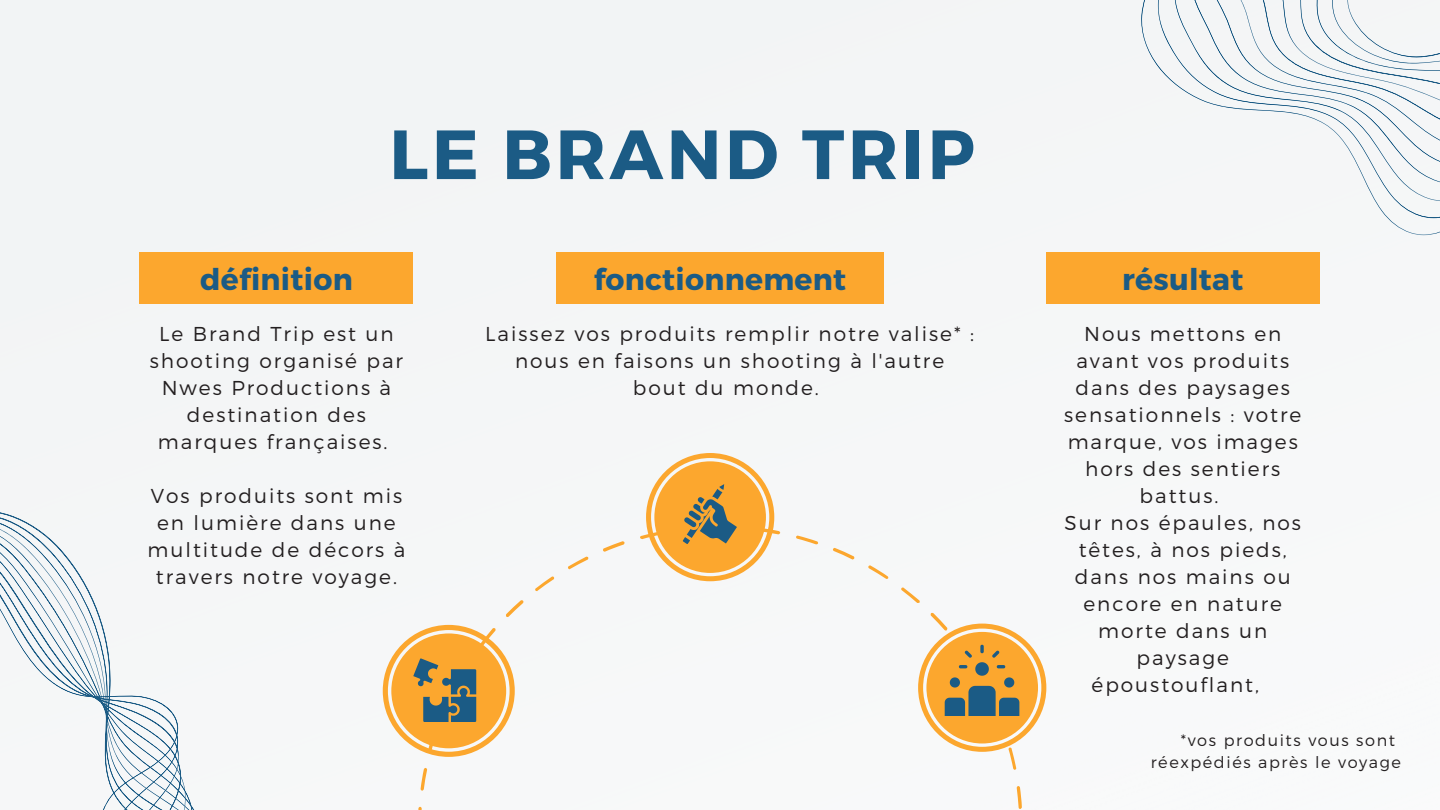
<style>
.page{position:relative;width:1440px;height:810px;background:#fff}
.page>*{position:absolute;margin:0;border:0;box-sizing:border-box;transform-origin:0 0}
.t1{font:700 69.5px "Montserrat";letter-spacing:.055em;color:#1b5b85}
.t2{font:700 29.8px "Montserrat";letter-spacing:.01em;color:#1b5b85}
.t3{font:300 20.1px/27px "Montserrat";letter-spacing:.1em;color:#231f20;text-align:center}
.t4{font:300 16.1px "Montserrat";letter-spacing:.1em;color:#231f20}
</style>
<div class="page">
<div style="left:0;top:0;width:1428px;height:696px;background:#f4f6f6"></div>
<svg style="left:418px;top:525px;width:604px;height:285px"></svg>
<svg style="left:646px;top:453px;width:128px;height:128px"></svg>
<svg style="left:918px;top:624px;width:128px;height:128px"></svg>
<svg style="left:383px;top:625px;width:132px;height:132px"></svg>
<div style="left:140px;top:252px;width:273px;height:51px;background:#fca72e"></div>
<div style="left:556px;top:252px;width:328px;height:51px;background:#fca72e"></div>
<div style="left:1046px;top:252px;width:273px;height:51px;background:#fca72e"></div>
<div style="left:1140px;top:0;width:300px;height:235px;background:#f4f6f7"></div>
<div style="left:0;top:434px;width:370px;height:376px;background:#f5f6f7"></div>
<p class="t1" style="left:389px;top:109px;width:587px">LE BRAND TRIP</p>
<p class="t2" style="left:200px;top:260px;width:154px">définition</p>
<p class="t3" style="left:150px;top:319px;width:255px">Le Brand Trip est un shooting organisé par<br>Nwes Productions à destination des marques françaises.</p>
<p class="t3" style="left:148px;top:481px;width:259px">Vos produits sont mis en lumière dans une multitude de décors à travers notre voyage.</p>
<p class="t2" style="left:594px;top:260px;width:254px">fonctionnement</p>
<p class="t3" style="left:485px;top:319px;width:490px">Laissez vos produits remplir notre valise* : nous en faisons un shooting à l'autre<br>bout du monde.</p>
<p class="t2" style="left:1122px;top:260px;width:123px">résultat</p>
<p class="t3" style="left:1064px;top:319px;width:239px">Nous mettons en avant vos produits dans des paysages sensationnels : votre marque, vos images hors des sentiers battus.</p>
<p class="t3" style="left:1064px;top:508px;width:238px">Sur nos épaules, nos</p>
<p class="t3" style="left:1079px;top:535px;width:210px">têtes, à nos pieds,</p>
<p class="t3" style="left:1075px;top:562px;width:217px">dans nos mains ou</p>
<p class="t3" style="left:1084px;top:589px;width:200px">encore en nature</p>
<p class="t3" style="left:1098px;top:616px;width:170px">morte dans un</p>
<p class="t3" style="left:1137px;top:643px;width:94px">paysage</p>
<p class="t3" style="left:1092px;top:670px;width:169px">époustouflant,</p>
<p class="t4" style="left:1181px;top:730px;width:216px">*vos produits vous sont</p>
<p class="t4" style="left:1151px;top:752px;width:252px">réexpédiés après le voyage</p>
</div>
